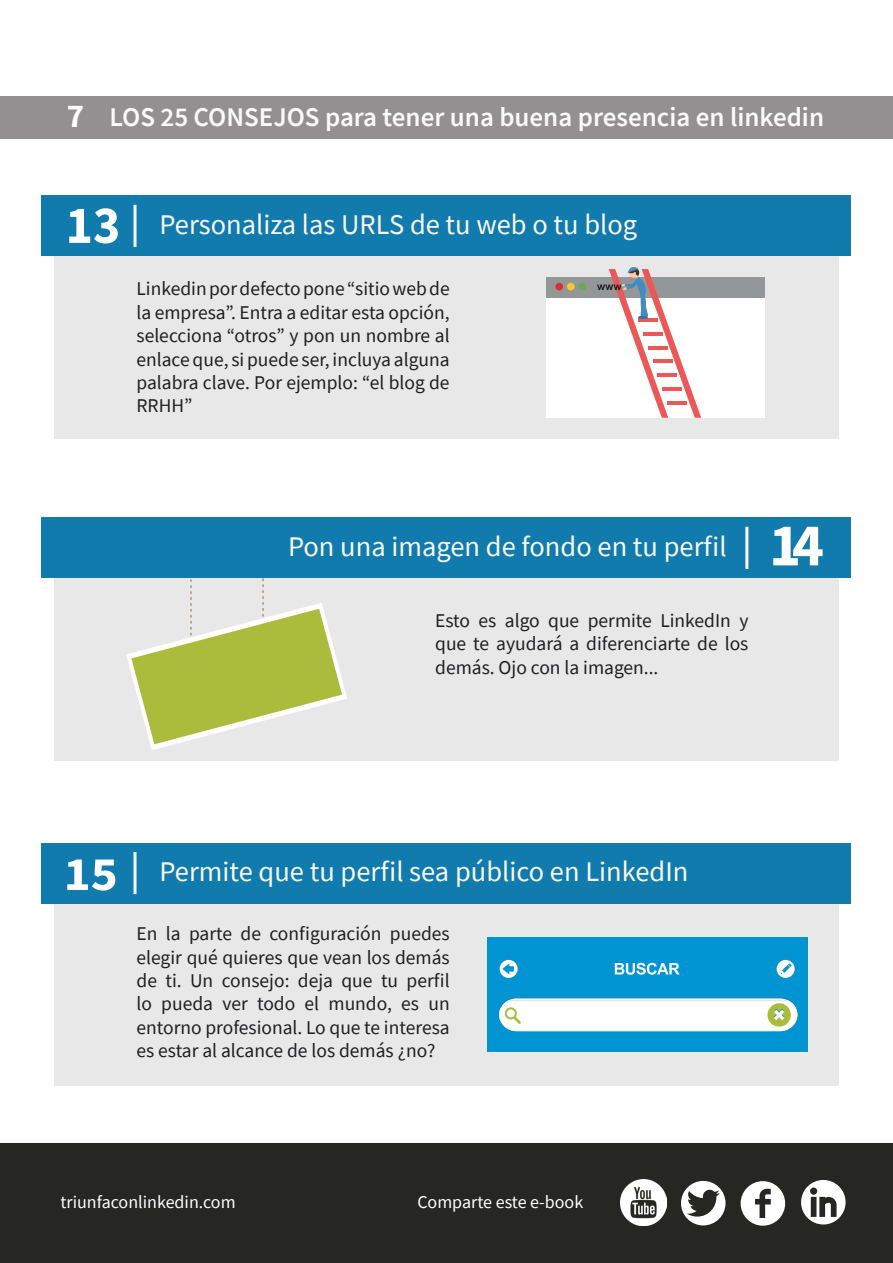
<style>
.page{position:relative;width:893px;height:1263px;background:#fff}
.page>*{position:absolute;margin:0;border:0;box-sizing:border-box;transform-origin:0 0}
.t1{font:700 60.75px "Source Sans Pro";color:#fff}
.t2{font:700 53.55px "Source Sans Pro";color:#fff}
.t3{font:700 48px "Source Sans Pro";color:#fff;scale:1.07 1}
.t4{font:700 33px "Source Sans Pro";color:#fff}
.titulo_texto_corrido{font:28.5px "Source Sans Pro";color:#fafaf9}
.titulo_texto_corrido-2{font:600 27px "Source Sans Pro";color:#fafafa}
.titulo_texto_corrido-3{font:19.5px/23.4px "Source Sans Pro";color:#1f1f22;text-align:justify}
.t5{font:18px "Source Sans Pro";color:#fff}
</style>
<div class="page">
<div style="left:0;top:1143px;width:893px;height:119px;background:#262622"></div>
<svg style="left:801px;top:1180px;width:45px;height:44px"></svg>
<svg style="left:681px;top:1181px;width:44px;height:44px"></svg>
<svg style="left:741px;top:1181px;width:44px;height:45px"></svg>
<img style="left:621px;top:1180px;width:46px;height:46px">
<div style="left:0;top:96px;width:893px;height:43px;background:#929090"></div>
<div style="left:54px;top:203px;width:785px;height:236px;background:#e8e8e8"></div>
<div style="left:54px;top:525px;width:785px;height:236px;background:#e8e8e8"></div>
<div style="left:54px;top:850px;width:785px;height:236px;background:#e8e8e8"></div>
<div style="left:41px;top:196px;width:810px;height:60px;background:#127bad"></div>
<div style="left:41px;top:518px;width:810px;height:60px;background:#127bad"></div>
<div style="left:41px;top:843px;width:810px;height:60px;background:#127bad"></div>
<hr style="left:134px;top:205px;width:2px;height:42px;background:#fff">
<hr style="left:745px;top:527px;width:3px;height:42px;background:#fff">
<hr style="left:134px;top:852px;width:2px;height:42px;background:#fff">
<svg style="left:546px;top:267px;width:219px;height:151px;background:#ece2e2"></svg>
<svg style="left:126px;top:578px;width:221px;height:172px"></svg>
<hr style="left:488px;top:1051px;width:320px;height:1px;background:#bfbbbd">
<div style="left:488px;top:937px;width:320px;height:114px;background:#0095d2"></div>
<svg style="left:500px;top:959px;width:18px;height:19px"></svg>
<svg style="left:777px;top:959px;width:18px;height:19px"></svg>
<svg style="left:499px;top:997px;width:298px;height:34px;background:#e9f3f0"></svg>
<svg style="left:615px;top:963px;width:65px;height:12px"></svg>
<p class="t4" style="left:67px;top:94px;width:19px">7</p>
<p class="titulo_texto_corrido-2" style="left:109px;top:99px;width:716px">LOS 25 CONSEJOS para tener una buena presencia en linkedin</p>
<h2 class="t2" style="left:66px;top:189px;width:56px">13</h2>
<p class="titulo_texto_corrido" style="left:159px;top:206px;width:479px">Personaliza las URLS de tu web o tu blog</p>
<p class="titulo_texto_corrido-3" style="left:136px;top:277px;width:315px">Linkedin por defecto pone “sitio web de la empresa”. Entra a editar esta opción, selecciona “otros” y pon un nombre al enlace que, si puede ser, incluya alguna palabra clave. Por ejemplo: “el blog de RRHH”</p>
<p class="titulo_texto_corrido" style="left:288px;top:528px;width:440px">Pon una imagen de fondo en tu perfil</p>
<p class="titulo_texto_corrido-3" style="left:435px;top:609px;width:315px">Esto es algo que permite LinkedIn y que te ayudará a diferenciarte de los demás. Ojo con la imagen...</p>
<h1 class="t1" style="left:769px;top:504px;width:57px">14</h1>
<h3 class="t3" style="left:64px;top:841px;width:52px">15</h3>
<p class="titulo_texto_corrido" style="left:159px;top:853px;width:530px">Permite que tu perfil sea público en LinkedIn</p>
<p class="titulo_texto_corrido-3" style="left:136px;top:922px;width:315px">En la parte de configuración puedes elegir qué quieres que vean los demás de ti. Un consejo: deja que tu perfil lo pueda ver todo el mundo, es un entorno profesional. Lo que te interesa es estar al alcance de los demás ¿no?</p>
<p class="t5" style="left:60px;top:1191px;width:177px">triunfaconlinkedin.com</p>
<p class="t5" style="left:417px;top:1191px;width:167px">Comparte este e-book</p>
</div>
